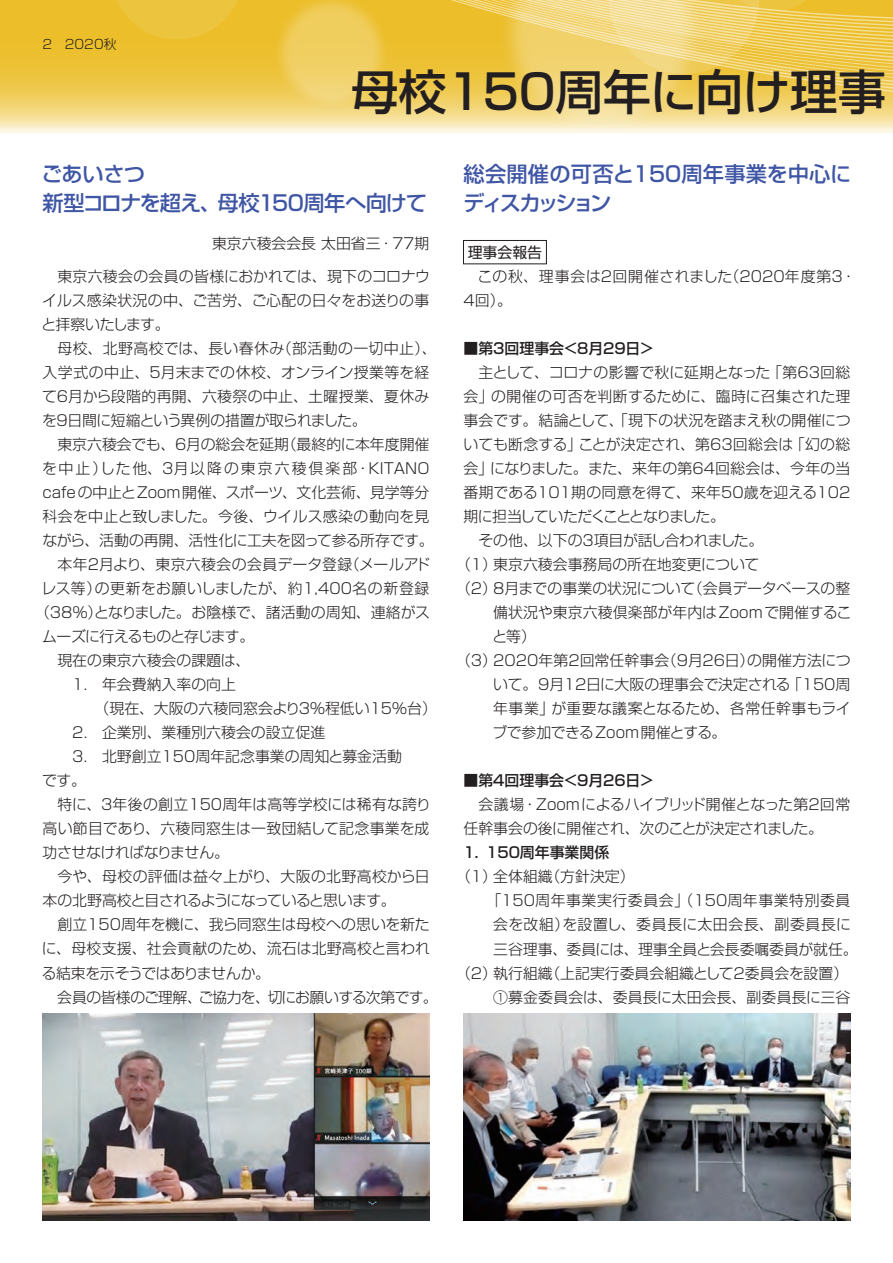
<style>
.page{position:relative;width:893px;height:1263px;background:#fff}
.page>*{position:absolute;margin:0;border:0;box-sizing:border-box;transform-origin:0 0}
.t1{font:500 47.85px "Shin Go Pro";color:#231f20}
.t2{font:500 21.3px/29.7px "Shin Go Pro";color:#3f56a5}
.t3{font:500 21.3px/29.7px "Shin Go Pro";letter-spacing:-.03em;color:#3f56a5}
.t4{font:300 14.85px/24px "Shin Go Pro";color:#231f20}
.t5{font:300 14.85px/24px "Shin Go Pro";letter-spacing:-.02em;color:#231f20}
.t6{font:300 14.85px "Shin Go Pro";letter-spacing:.02em;color:#231f20}
.t7{font:300 14.85px "Shin Go Pro";letter-spacing:.025em;color:#231f20}
.t8{font:500 14.85px "Shin Go Pro";color:#231f20}
.t9{font:300 14.85px "Shin Go Pro";letter-spacing:-.03em;color:#231f20}
.t10{font:300 14.85px "Shin Go Pro";letter-spacing:.125em;color:#231f20}
.t11{font:300 14.85px "Shin Go Pro";letter-spacing:-.025em;color:#231f20}
.t12{font:300 14.85px "Shin Go Pro";letter-spacing:-.04em;color:#231f20}
.t13{font:300 14.85px "Shin Go Pro";letter-spacing:.04em;color:#231f20}
.t14{font:300 14.85px "Shin Go Pro";letter-spacing:-.045em;color:#231f20}
.t15{font:300 14.85px "Shin Go Pro";letter-spacing:.045em;color:#231f20}
.t16{font:300 14.85px "Shin Go Pro";letter-spacing:-.09em;color:#231f20}
.t17{font:300 14.85px "Shin Go Pro";letter-spacing:-.055em;color:#231f20}
.t18{font:14.85px "Shin Go Pro";color:#231f20}
.t19{font:300 12.75px "Shin Go Pro";color:#231f20}
</style>
<div class="page">
<svg style="left:0;top:107px;width:893px;height:25px;background:#f6e4a7"></svg>
<svg style="left:0;top:74px;width:893px;height:33px;background:#efcc58"></svg>
<img style="left:228px;top:74px;width:207px;height:58px">
<img style="left:459px;top:74px;width:285px;height:58px">
<svg style="left:842px;top:110px;width:51px;height:22px"></svg>
<svg style="left:0;top:0;width:893px;height:74px;background:#eec84e"></svg>
<div style="left:463px;top:240px;width:84px;height:24px;border:1px solid #231f20"></div>
<img style="left:463px;top:1013px;width:387px;height:208px">
<img style="left:43px;top:1013px;width:386px;height:208px">
<p class="t19" style="left:43px;top:34px;width:75px">2　2020秋</p>
<h1 class="t1" style="left:351px;top:52px;width:537px">母校150周年に向け理事</h1>
<h2 class="t3" style="left:41px;top:156px;width:387px">ごあいさつ<br>新型コロナを超え、母校150周年へ向けて</h2>
<p class="t4" style="left:212px;top:230px;width:219px">東京六稜会会長 太田省三・77期</p>
<p class="t4" style="left:42px;top:262px;width:390px;text-align:justify;text-indent:16px">東京六稜会の会員の皆様におかれては、現下のコロナウイルス感染状況の中、ご苦労、ご心配の日々をお送りの事と拝察いたします。</p>
<p class="t4" style="left:42px;top:334px;width:396px;text-indent:15px">母校、北野高校では、長い春休み（部活動の一切中止）、入学式の中止、5月末までの休校、オンライン授業等を経て6月から段階的再開、六稜祭の中止、土曜授業、夏休みを9日間に短縮という異例の措置が取られました。</p>
<p class="t4" style="left:57px;top:431px;width:374px">東京六稜会でも、6月の総会を延期（最終的に本年度開催</p>
<p class="t10" style="left:42px;top:456px;width:389px">を中止）した他、3月以降の東京六稜倶楽部・KITANO</p>
<p class="t4" style="left:42px;top:479px;width:388px">cafeの中止とZoom開催、スポーツ、文化芸術、見学等分</p>
<p class="t4" style="left:43px;top:503px;width:388px">科会を中止と致しました。今後、ウイルス感染の動向を見</p>
<p class="t11" style="left:42px;top:528px;width:393px">ながら、活動の再開、活性化に工夫を図って参る所存です。</p>
<p class="t4" style="left:57px;top:551px;width:374px">本年2月より、東京六稜会の会員データ登録（メールアド</p>
<p class="t4" style="left:41px;top:575px;width:390px">レス等）の更新をお願いしましたが、約1,400名の新登録</p>
<p class="t4" style="left:35px;top:599px;width:396px">（38％）となりました。お陰様で、諸活動の周知、連絡がス</p>
<p class="t17" style="left:42px;top:624px;width:214px">ムーズに行えるものと存じます。</p>
<p class="t4" style="left:57px;top:647px;width:194px">現在の東京六稜会の課題は、</p>
<p class="t4" style="left:72px;top:671px;width:165px">1．年会費納入率の向上</p>
<p class="t4" style="left:95px;top:695px;width:344px">（現在、大阪の六稜同窓会より3％程低い15％台）</p>
<p class="t4" style="left:72px;top:719px;width:254px">2．企業別、業種別六稜会の設立促進</p>
<p class="t4" style="left:72px;top:743px;width:331px">3．北野創立150周年記念事業の周知と募金活動</p>
<p class="t4" style="left:42px;top:767px;width:45px">です。</p>
<p class="t4" style="left:57px;top:791px;width:375px">特に、3年後の創立150周年は高等学校には稀有な誇り</p>
<p class="t7" style="left:43px;top:816px;width:388px">高い節目であり、六稜同窓生は一致団結して記念事業を成</p>
<p class="t9" style="left:43px;top:840px;width:188px">功させなければなりません。</p>
<p class="t6" style="left:57px;top:864px;width:374px">今や、母校の評価は益々上がり、大阪の北野高校から日</p>
<p class="t14" style="left:43px;top:888px;width:355px">本の北野高校と目されるようになっていると思います。</p>
<p class="t4" style="left:57px;top:911px;width:374px">創立150周年を機に、我ら同窓生は母校への思いを新た</p>
<p class="t6" style="left:42px;top:937px;width:390px">に、母校支援、社会貢献のため、流石は北野高校と言われ</p>
<p class="t9" style="left:42px;top:961px;width:230px">る結束を示そうではありませんか。</p>
<p class="t12" style="left:57px;top:985px;width:382px">会員の皆様のご理解、ご協力を、切にお願いする次第です。</p>
<h2 class="t2" style="left:463px;top:156px;width:390px">総会開催の可否と150周年事業を中心にディスカッション</h2>
<p class="t18" style="left:468px;top:240px;width:76px">理事会報告</p>
<p class="t4" style="left:463px;top:262px;width:394px;text-indent:14px">この秋、理事会は2回開催されました（2020年度第3・<br>4回）。</p>
<p class="t8" style="left:463px;top:336px;width:192px">■第3回理事会＜8月29日＞</p>
<p class="t4" style="left:478px;top:358px;width:374px">主として、コロナの影響で秋に延期となった「第63回総</p>
<p class="t4" style="left:463px;top:382px;width:388px">会」の開催の可否を判断するために、臨時に召集された理</p>
<p class="t4" style="left:463px;top:407px;width:389px">事会です。結論として、「現下の状況を踏まえ秋の開催につ</p>
<p class="t4" style="left:463px;top:431px;width:388px">いても断念する」ことが決定され、第63回総会は「幻の総</p>
<p class="t4" style="left:463px;top:455px;width:388px">会」になりました。また、来年の第64回総会は、今年の当</p>
<p class="t4" style="left:463px;top:479px;width:388px">番期である101期の同意を得て、来年50歳を迎える102</p>
<p class="t16" style="left:463px;top:504px;width:263px">期に担当していただくこととなりました。</p>
<p class="t5" style="left:478px;top:527px;width:286px">その他、以下の3項目が話し合われました。</p>
<p class="t4" style="left:456px;top:551px;width:305px">（1）東京六稜会事務局の所在地変更について</p>
<p class="t4" style="left:456px;top:575px;width:396px">（2）8月までの事業の状況について（会員データベースの整</p>
<p class="t4" style="left:493px;top:599px;width:359px">備状況や東京六稜倶楽部が年内はZoomで開催するこ</p>
<p class="t4" style="left:492px;top:623px;width:45px">と等）</p>
<p class="t4" style="left:456px;top:647px;width:396px">（3）2020年第2回常任幹事会（9月26日）の開催方法につ</p>
<p class="t4" style="left:493px;top:671px;width:359px">いて。9月12日に大阪の理事会で決定される「150周</p>
<p class="t7" style="left:493px;top:696px;width:359px">年事業」が重要な議案となるため、各常任幹事もライ</p>
<p class="t5" style="left:493px;top:719px;width:235px">ブで参加できるZoom開催とする。</p>
<p class="t8" style="left:463px;top:768px;width:192px">■第4回理事会＜9月26日＞</p>
<p class="t5" style="left:463px;top:791px;width:388px;text-indent:15px">会議場・Zoomによるハイブリッド開催となった第2回常任幹事会の後に開催され、次のことが決定されました。</p>
<p class="t8" style="left:463px;top:840px;width:147px">1．150周年事業関係</p>
<p class="t4" style="left:456px;top:863px;width:180px">（1）全体組織（方針決定）</p>
<p class="t13" style="left:486px;top:889px;width:366px">「150周年事業実行委員会」（150周年事業特別委員</p>
<p class="t15" style="left:493px;top:913px;width:359px">会を改組）を設置し、委員長に太田会長、副委員長に</p>
<p class="t4" style="left:493px;top:935px;width:366px">三谷理事、委員には、理事全員と会長委嘱委員が就任。</p>
<p class="t4" style="left:456px;top:959px;width:394px">（2）執行組織（上記実行委員会組織として2委員会を設置）</p>
<p class="t4" style="left:493px;top:983px;width:359px">①募金委員会は、委員長に太田会長、副委員長に三谷</p>
</div>
